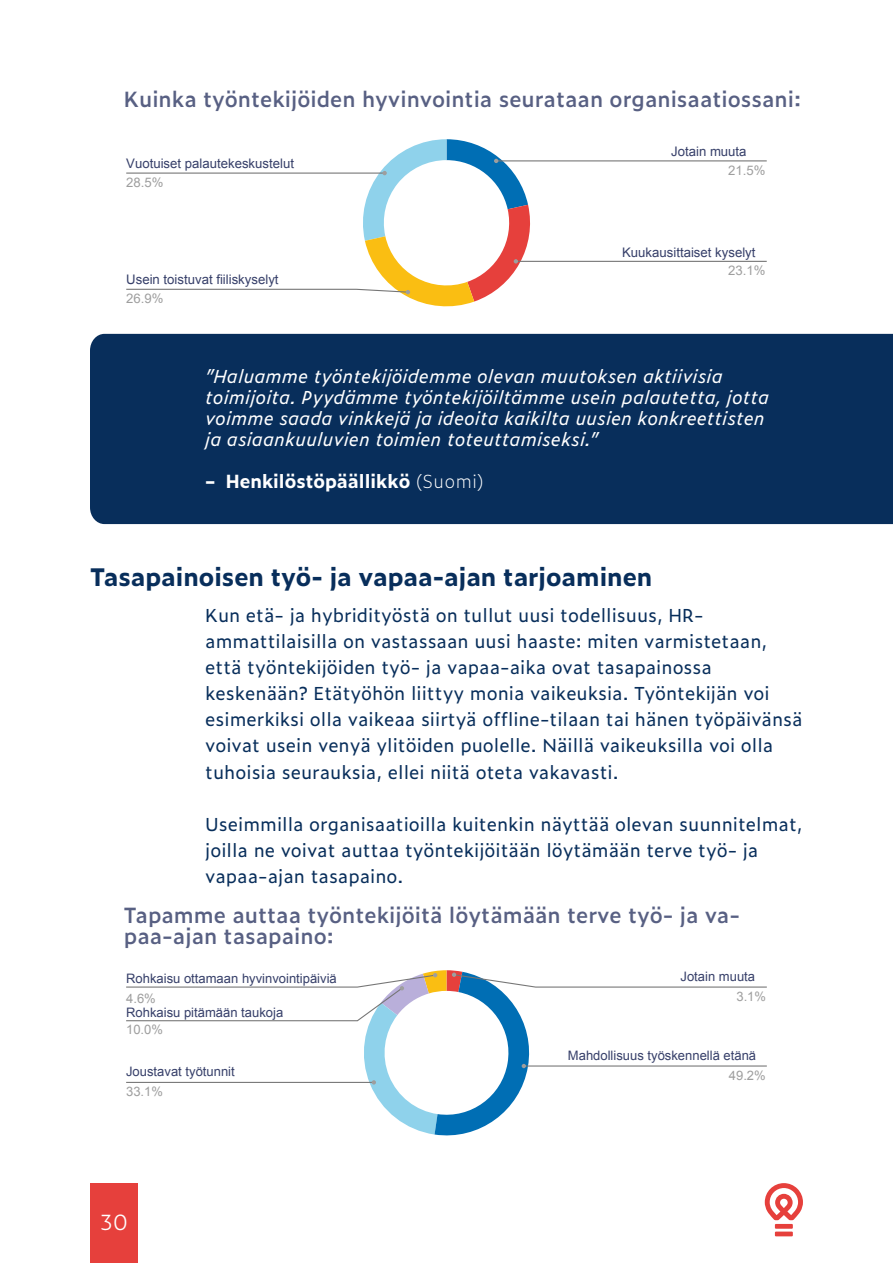
<style>
.page{position:relative;width:893px;height:1263px;background:#fff}
.page>*{position:absolute;margin:0;border:0;box-sizing:border-box;transform-origin:0 0}
.S_Subhead_2{font:700 24px "Zeitung Micro Pro";color:#082e5b}
.S_Chart_Title{font:600 21px/21px "Zeitung Micro Pro";color:#586083}
.t1{font:300 21px "Zeitung Micro Pro";color:#fff}
.S_Body_copy{font:18px/26.1px "Zeitung Micro Pro";color:#082e5b}
.S_Quote_with_BG{font:italic 18px/21px "Zeitung Micro Pro";color:#fff}
.S_Quote_with_BG-2{font:700 18px "Zeitung Micro Pro";color:#fff}
.t2{font:13.2px/18.8px "Arial";color:#37406a}
.t3{font:13.05px/20px "Arial";color:#37406a}
.s1{color:#9e9e9e}
.s2{font-weight:200}
</style>
<div class="page">
<div style="left:90px;top:1183px;width:48px;height:80px;background:#e6403c"></div>
<div style="left:775px;top:1224px;width:18px;height:5px;background:#e6403c"></div>
<div style="left:775px;top:1231px;width:18px;height:5px;background:#e6403c"></div>
<svg style="left:765px;top:1183px;width:38px;height:37px"></svg>
<svg style="left:126px;top:970px;width:641px;height:166px"></svg>
<div style="left:90px;top:334px;width:803px;height:190px;background:#082e5b"></div>
<hr style="left:496px;top:160px;width:271px;height:1px;background:#757575">
<hr style="left:516px;top:261px;width:251px;height:1px;background:#757575">
<svg style="left:126px;top:139px;width:411px;height:168px"></svg>
<p class="S_Chart_Title" style="left:124px;top:87px;width:679px">Kuinka työntekijöiden hyvinvointia seurataan organisaatiossani:</p>
<p class="t2" style="left:126px;top:154px;width:169px">Vuotuiset palautekeskustelut<br><span class="s1">28.5%</span></p>
<p class="t2" style="left:126px;top:270px;width:154px">Usein toistuvat fiiliskyselyt<br><span class="s1">26.9%</span></p>
<p class="t2" style="left:728px;top:142px;width:39px;text-indent:-57px">Jotain muuta<br><span class="s1">21.5%</span></p>
<p class="t2" style="left:728px;top:243px;width:39px;text-indent:-106px">Kuukausittaiset kyselyt<br><span class="s1">23.1%</span></p>
<p class="S_Quote_with_BG" style="left:205px;top:365px;width:519px">”Haluamme työntekijöidemme olevan muutoksen aktiivisia</p>
<p class="S_Quote_with_BG" style="left:205px;top:386px;width:565px">toimijoita. Pyydämme työntekijöiltämme usein palautetta, jotta voimme saada vinkkejä ja ideoita kaikilta uusien konkreettisten ja asiaankuuluvien toimien toteuttamiseksi.”</p>
<p class="S_Quote_with_BG-2" style="left:205px;top:468px;width:280px">– Henkilöstöpäällikkö <span class="s2">(Suomi)</span></p>
<p class="S_Subhead_2" style="left:90px;top:558px;width:564px">Tasapainoisen työ- ja vapaa-ajan tarjoaminen</p>
<p class="S_Body_copy" style="left:205px;top:601px;width:500px">Kun etä- ja hybridityöstä on tullut uusi todellisuus, HR-</p>
<p class="S_Body_copy" style="left:205px;top:627px;width:564px">ammattilaisilla on vastassaan uusi haaste: miten varmistetaan, että työntekijöiden työ- ja vapaa-aika ovat tasapainossa</p>
<p class="S_Body_copy" style="left:205px;top:680px;width:599px">keskenään? Etätyöhön liittyy monia vaikeuksia. Työntekijän voi esimerkiksi olla vaikeaa siirtyä offline-tilaan tai hänen työpäivänsä voivat usein venyä ylitöiden puolelle. Näillä vaikeuksilla voi olla tuhoisia seurauksia, ellei niitä oteta vakavasti.</p>
<p class="S_Body_copy" style="left:205px;top:810px;width:599px">Useimmilla organisaatioilla kuitenkin näyttää olevan suunnitelmat, joilla ne voivat auttaa työntekijöitään löytämään terve työ- ja</p>
<p class="S_Body_copy" style="left:205px;top:862px;width:200px">vapaa-ajan tasapaino.</p>
<p class="S_Chart_Title" style="left:124px;top:903px;width:618px">Tapamme auttaa työntekijöitä löytämään terve työ- ja va&shy;paa-ajan tasapaino:</p>
<p class="t3" style="left:126px;top:969px;width:212px;line-height:19.5px">Rohkaisu ottamaan hyvinvointipäiviä<br><span class="s1">4.6%</span></p>
<p class="t3" style="left:126px;top:1003px;width:159px;line-height:17.7px">Rohkaisu pitämään taukoja<br><span class="s1">10.0%</span></p>
<p class="t3" style="left:126px;top:1061px;width:110px">Joustavat työtunnit<br><span class="s1">33.1%</span></p>
<p class="t1" style="left:100px;top:1206px;width:29px">30</p>
<p class="t3" style="left:736px;top:966px;width:31px;text-indent:-56px">Jotain muuta<br><span class="s1">3.1%</span></p>
<p class="t3" style="left:729px;top:1045px;width:38px;text-indent:-161px">Mahdollisuus työskennellä etänä<br><span class="s1">49.2%</span></p>
</div>
